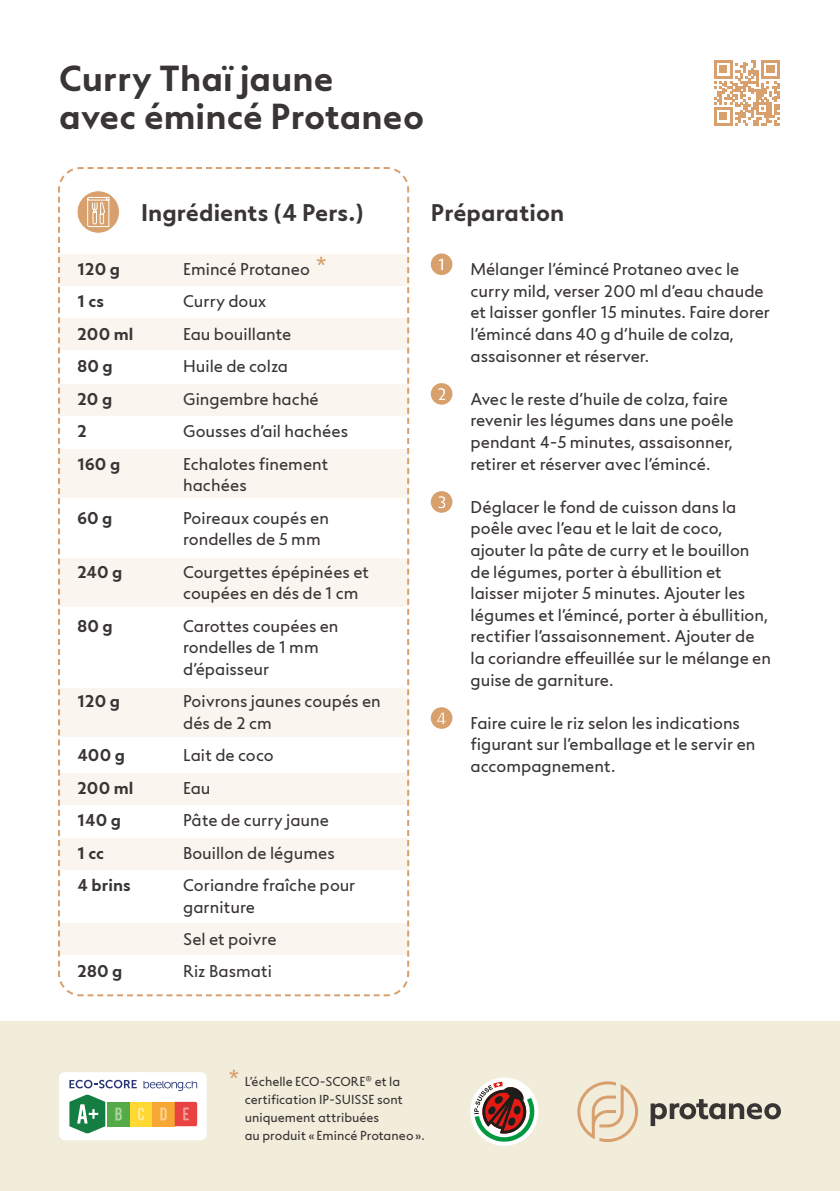
<style>
.page{position:relative;width:840px;height:1191px;background:#fff}
.page>*{position:absolute;margin:0;border:0;box-sizing:border-box;transform-origin:0 0}
.t1{font:700 36px/38px "Apta Pro";color:#3a3535}
.t2{font:26px "Apta Pro";color:#d8a06d}
.t3{font:700 24px "Apta Pro";color:#3a3535}
.t4{font:17px/21.6px "Apta Pro";color:#3a3535}
.t5{font:700 17px "Apta Pro";color:#3a3535}
.t6{font:13px/18px "Apta Pro";color:#3a3535}
</style>
<div class="page">
<div style="left:0;top:1021px;width:839px;height:170px;background:#f2ecdb"></div>
<svg style="left:650px;top:1099px;width:130px;height:27px"></svg>
<svg style="left:577px;top:1081px;width:60px;height:61px"></svg>
<svg style="left:58px;top:167px;width:352px;height:830px"></svg>
<div style="left:430px;top:253px;width:22px;height:22px;background:#d8a06d;border-radius:50%"></div>
<svg style="left:438px;top:258px;width:5px;height:12px"></svg>
<div style="left:430px;top:383px;width:22px;height:22px;background:#d8a06d;border-radius:50%"></div>
<svg style="left:438px;top:388px;width:8px;height:12px"></svg>
<div style="left:430px;top:491px;width:22px;height:22px;background:#d8a06d;border-radius:50%"></div>
<svg style="left:438px;top:496px;width:8px;height:13px"></svg>
<div style="left:430px;top:707px;width:22px;height:22px;background:#d8a06d;border-radius:50%"></div>
<svg style="left:437px;top:712px;width:9px;height:12px"></svg>
<svg style="left:714px;top:60px;width:65px;height:65px"></svg>
<div style="left:59px;top:1072px;width:148px;height:68px;background:#fff;border-radius:6px"></div>
<div style="left:130px;top:1101px;width:22px;height:25px;background:#ffd932"></div>
<svg style="left:138px;top:1107px;width:6px;height:13px"></svg>
<div style="left:152px;top:1101px;width:23px;height:25px;background:#f7a834"></div>
<svg style="left:160px;top:1107px;width:6px;height:13px"></svg>
<svg style="left:175px;top:1101px;width:22px;height:25px"></svg>
<div style="left:107px;top:1101px;width:23px;height:25px;background:#54aa47"></div>
<svg style="left:115px;top:1107px;width:7px;height:13px"></svg>
<svg style="left:69px;top:1094px;width:36px;height:39px"></svg>
<svg style="left:69px;top:1079px;width:68px;height:9px"></svg>
<svg style="left:143px;top:1081px;width:54px;height:10px"></svg>
<div style="left:470px;top:1077px;width:68px;height:68px;background:#fff;border-radius:50%"></div>
<svg style="left:474px;top:1081px;width:60px;height:63px"></svg>
<h1 class="t1" style="left:59px;top:59px;width:366px">Curry Thaï jaune<br>avec émincé Protaneo</h1>
<h3 class="t3" style="left:141px;top:197px;width:224px">Ingrédients (4 Pers.)</h3>
<h3 class="t3" style="left:430px;top:197px;width:135px">Préparation</h3>
<h2 class="t2" style="left:316px;top:249px;width:12px">*</h2>
<p class="t5" style="left:77px;top:258px;width:44px">120 g</p>
<p class="t4" style="left:183px;top:258px;width:128px">Emincé Protaneo</p>
<p class="t5" style="left:77px;top:290px;width:28px">1 cs</p>
<p class="t4" style="left:183px;top:290px;width:85px">Curry doux</p>
<p class="t5" style="left:77px;top:323px;width:58px">200 ml</p>
<p class="t4" style="left:183px;top:323px;width:109px">Eau bouillante</p>
<p class="t5" style="left:77px;top:355px;width:37px">80 g</p>
<p class="t4" style="left:183px;top:355px;width:106px">Huile de colza</p>
<p class="t5" style="left:77px;top:388px;width:37px">20 g</p>
<p class="t4" style="left:183px;top:387px;width:137px">Gingembre haché</p>
<p class="t5" style="left:77px;top:420px;width:11px">2</p>
<p class="t4" style="left:183px;top:420px;width:166px">Gousses d’ail hachées</p>
<p class="t5" style="left:77px;top:452px;width:45px">160 g</p>
<p class="t4" style="left:183px;top:452px;width:147px">Echalotes finement hachées</p>
<p class="t5" style="left:77px;top:506px;width:37px">60 g</p>
<p class="t4" style="left:183px;top:506px;width:147px">Poireaux coupés en rondelles de 5 mm</p>
<p class="t5" style="left:77px;top:560px;width:47px">240 g</p>
<p class="t4" style="left:183px;top:560px;width:187px">Courgettes épépinées et coupées en dés de 1 cm</p>
<p class="t5" style="left:77px;top:614px;width:37px">80 g</p>
<p class="t4" style="left:183px;top:614px;width:157px">Carottes coupées en rondelles de 1 mm d’épaisseur</p>
<p class="t5" style="left:77px;top:690px;width:44px">120 g</p>
<p class="t4" style="left:183px;top:690px;width:199px">Poivrons jaunes coupés en dés de 2 cm</p>
<p class="t5" style="left:77px;top:744px;width:49px">400 g</p>
<p class="t4" style="left:183px;top:744px;width:92px">Lait de coco</p>
<p class="t5" style="left:77px;top:776px;width:58px">200 ml</p>
<p class="t4" style="left:183px;top:776px;width:29px">Eau</p>
<p class="t5" style="left:77px;top:809px;width:45px">140 g</p>
<p class="t4" style="left:183px;top:809px;width:147px">Pâte de curry jaune</p>
<p class="t5" style="left:77px;top:841px;width:29px">1 cc</p>
<p class="t4" style="left:183px;top:841px;width:153px">Bouillon de légumes</p>
<p class="t5" style="left:77px;top:874px;width:55px">4 brins</p>
<p class="t4" style="left:183px;top:874px;width:174px">Coriandre fraîche pour garniture</p>
<p class="t4" style="left:183px;top:928px;width:95px">Sel et poivre</p>
<p class="t5" style="left:77px;top:960px;width:47px">280 g</p>
<p class="t4" style="left:183px;top:960px;width:90px">Riz Basmati</p>
<p class="t4" style="left:470px;top:258px;width:301px">Mélanger l’émincé Protaneo avec le curry mild, verser 200 ml d’eau chaude et laisser gonfler 15 minutes. Faire dorer l’émincé dans 40 g d’huile de colza, assaisonner et réserver.</p>
<p class="t4" style="left:470px;top:387px;width:264px">Avec le reste d’huile de colza, faire revenir les légumes dans une poêle pendant 4-5 minutes, assaisonner, retirer et réserver avec l’émincé.</p>
<p class="t4" style="left:470px;top:495px;width:302px">Déglacer le fond de cuisson dans la poêle avec l’eau et le lait de coco, ajouter la pâte de curry et le bouillon de légumes, porter à ébullition et laisser mijoter 5 minutes. Ajouter les légumes et l’émincé, porter à ébullition, rectifier l’assaisonnement. Ajouter de la coriandre effeuillée sur le mélange en guise de garniture.</p>
<p class="t4" style="left:470px;top:711px;width:286px">Faire cuire le riz selon les indications figurant sur l’emballage et le servir en accompagnement.</p>
<h2 class="t2" style="left:228px;top:1063px;width:12px">*</h2>
<p class="t6" style="left:245px;top:1072px;width:181px">L’échelle ECO-SCORE® et la certification IP-SUISSE sont uniquement attribuées<br>au produit « Emincé Protaneo».</p>
</div>
